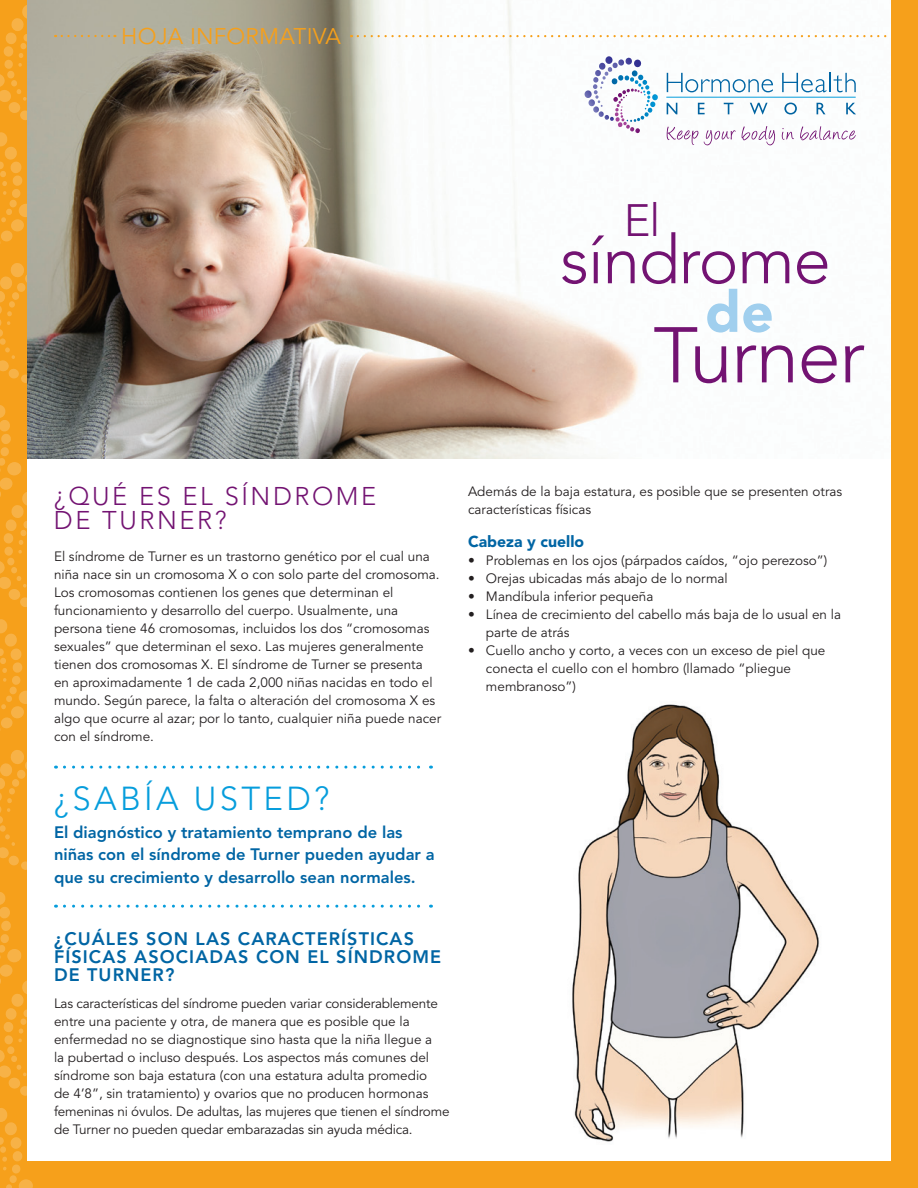
<style>
.page{position:relative;width:918px;height:1188px;background:#f6a01b}
.page>*{position:absolute;margin:0;border:0;box-sizing:border-box;transform-origin:0 0}
.t1{font:300 78px "Avenir";color:#731372}
.t2{font:300 67.5px "Avenir";color:#731372}
.t3{font:900 57px "Avenir";color:#a0cfee}
.t4{font:300 45px "Avenir";color:#731372}
.t5{font:300 33px "Avenir";letter-spacing:.1em;color:#069ddc}
.t6{font:300 25.5px/24px "Avenir";letter-spacing:.1em;color:#731372}
.t7{font:22.5px "Avenir";letter-spacing:.01em;color:#f6a01b}
.t8{font:800 18px/18px "Avenir";letter-spacing:.06em;color:#0065a4}
.t9{font:800 16.5px/22.5px "Avenir";color:#0065a4}
.t10{font:900 15.75px "Avenir";color:#0065a4}
.t11{font:13.5px/18px "Avenir";color:#231f20}
</style>
<div class="page">
<div style="left:27px;top:0;width:864px;height:1161px;background:#fff"></div>
<svg style="left:0;top:263px;width:27px;height:468px"></svg>
<svg style="left:0;top:750px;width:431px;height:438px"></svg>
<img style="left:27px;top:0;width:859px;height:459px">
<svg style="left:667px;top:127px;width:31px;height:18px"></svg>
<svg style="left:704px;top:130px;width:32px;height:15px"></svg>
<svg style="left:742px;top:126px;width:33px;height:19px"></svg>
<svg style="left:782px;top:128px;width:12px;height:12px"></svg>
<svg style="left:800px;top:126px;width:56px;height:14px"></svg>
<svg style="left:667px;top:73px;width:106px;height:19px"></svg>
<svg style="left:782px;top:73px;width:74px;height:19px"></svg>
<svg style="left:667px;top:103px;width:10px;height:11px"></svg>
<svg style="left:698px;top:103px;width:7px;height:11px"></svg>
<svg style="left:724px;top:103px;width:9px;height:11px"></svg>
<svg style="left:750px;top:103px;width:18px;height:11px"></svg>
<svg style="left:784px;top:103px;width:13px;height:12px"></svg>
<svg style="left:817px;top:103px;width:9px;height:11px"></svg>
<svg style="left:846px;top:103px;width:10px;height:11px"></svg>
<hr style="left:666px;top:97px;width:190px;height:1px;background:#069ddc">
<svg style="left:585px;top:56px;width:73px;height:77px"></svg>
<svg style="left:358px;top:35px;width:529px;height:2px"></svg>
<svg style="left:0;top:2px;width:115px;height:250px"></svg>
<img style="left:572px;top:704px;width:247px;height:438px">
<h3 class="t7" style="left:121px;top:23px;width:221px">HOJA INFORMATIVA</h3>
<h3 class="t4" style="left:624px;top:195px;width:38px">EL</h3>
<h2 class="t2" style="left:560px;top:220px;width:272px">SÍNDROME</h2>
<h3 class="t3" style="left:705px;top:278px;width:70px">de</h3>
<h1 class="t1" style="left:653px;top:310px;width:213px">TURNER</h1>
<h3 class="t6" style="left:54px;top:485px;width:324px">¿QUÉ ES EL SÍNDROME<br>DE TURNER?</h3>
<p class="t11" style="left:54px;top:548px;width:389px">El síndrome de Turner es un trastorno genético por el cual una niña nace sin un cromosoma X o con solo parte del cromosoma.<br>Los cromosomas contienen los genes que determinan el funcionamiento y desarrollo del cuerpo. Usualmente, una persona tiene 46 cromosomas, incluidos los dos “cromosomas sexuales” que determinan el sexo. Las mujeres generalmente tienen dos cromosomas X. El síndrome de Turner se presenta<br>en aproximadamente 1 de cada 2,000 niñas nacidas en todo el mundo. Según parece, la falta o alteración del cromosoma X es algo que ocurre al azar; por lo tanto, cualquier niña puede nacer con el síndrome.</p>
<h3 class="t5" style="left:54px;top:779px;width:277px">¿SABÍA USTED?</h3>
<p class="t9" style="left:54px;top:821px;width:382px">El diagnóstico y tratamiento temprano de las niñas con el síndrome de Turner pueden ayudar a que su crecimiento y desarrollo sean normales.</p>
<h3 class="t8" style="left:54px;top:929px;width:386px;text-indent:275px">rísticas físicas asociadas con el síndrome de Turner?</h3>
<p class="t11" style="left:54px;top:994px;width:397px">Las características del síndrome pueden variar considerablemente entre una paciente y otra, de manera que es posible que la enfermedad no se diagnostique sino hasta que la niña llegue a<br>la pubertad o incluso después. Los aspectos más comunes del síndrome son baja estatura (con una estatura adulta promedio<br>de 4’8”, sin tratamiento) y ovarios que no producen hormonas femeninas ni óvulos. De adultas, las mujeres que tienen el síndrome de Turner no pueden quedar embarazadas sin ayuda médica.</p>
<h3 class="t8" style="left:54px;top:929px;width:251px">¿Cuáles son las caracte</h3>
<p class="t11" style="left:468px;top:483px;width:376px">Además de la baja estatura, es posible que se presenten otras características físicas</p>
<p class="t10" style="left:468px;top:532px;width:118px">Cabeza y cuello</p>
<p class="t11" style="left:468px;top:552px;width:361px">• Problemas en los ojos (párpados caídos, “ojo perezoso”)</p>
<p class="t11" style="left:468px;top:570px;width:261px">• Orejas ubicadas más abajo de lo normal</p>
<p class="t11" style="left:468px;top:588px;width:187px">• Mandíbula inferior pequeña</p>
<p class="t11" style="left:486px;top:606px;width:357px;text-indent:-18px">• Línea de crecimiento del cabello más baja de lo usual en la parte de atrás</p>
<p class="t11" style="left:486px;top:642px;width:341px;text-indent:-18px">• Cuello ancho y corto, a veces con un exceso de piel que conecta el cuello con el hombro (llamado “pliegue membranoso”)</p>
</div>
